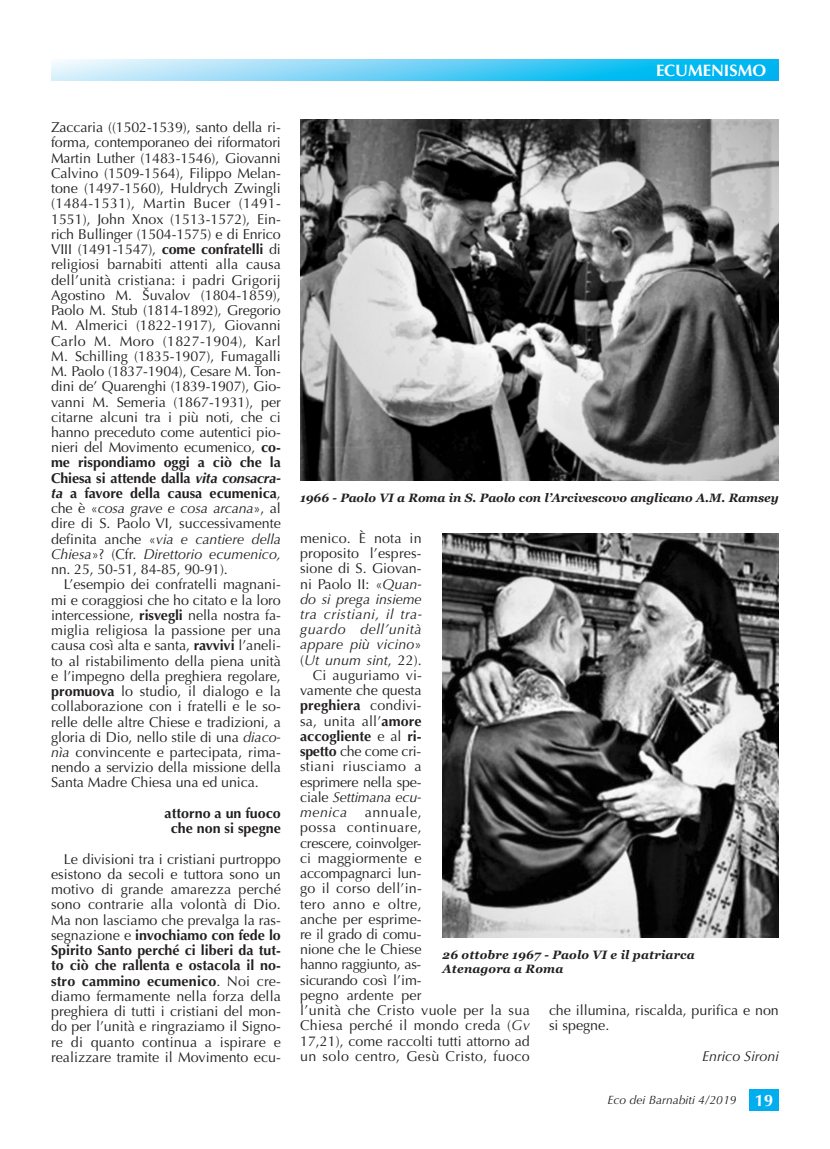
<style>
.page{position:relative;width:830px;height:1149px;background:#fff}
.page>*{position:absolute;margin:0;border:0;box-sizing:border-box;transform-origin:0 0}
.t1{font:700 16.5px "Optima";color:#fff}
.t2{font:14.25px/15.1px "Optima";color:#231f20;text-align:justify}
.t3{font:14.25px "Optima";letter-spacing:.025em;color:#231f20}
.t4{font:italic 14.25px "Optima";color:#231f20}
.t5{font:14.25px "Optima";letter-spacing:-.02em;color:#231f20}
.t6{font:700 14.25px/15.1px "Optima";color:#231f20;text-align:center}
.t7{font:italic 14.25px "Optima";letter-spacing:.035em;color:#231f20}
.t8{font:14.25px "Optima";letter-spacing:.02em;color:#231f20}
.t9{font:14.25px "Optima";letter-spacing:.035em;color:#231f20}
.t10{font:14.25px "Optima";letter-spacing:.04em;color:#231f20}
.t11{font:italic 700 12px "Georgia";letter-spacing:-.005em;color:#231f20}
.t12{font:italic 700 12px/14.2px "Georgia";letter-spacing:.015em;color:#231f20}
.t13{font:italic 12px "Optima";color:#231f20}
.s1{font-weight:700}
.s2{font-weight:700;font-style:italic}
.s3{font-style:italic}
.s4{font-style:normal}
.s5{font-weight:400}
.s6{font-weight:700;font-style:normal;font-size:16.5px;color:#fff}
</style>
<div class="page">
<svg style="left:51px;top:60px;width:727px;height:21px;background:#65d0f5"></svg>
<div style="left:748px;top:1089px;width:30px;height:21px;background:#00aeef"></div>
<img style="left:300px;top:119px;width:478px;height:361px">
<img style="left:442px;top:533px;width:336px;height:403px">
<p class="t2" style="left:51px;top:120px;width:231px">Zaccaria ((1502-1539), santo della ri&shy;forma, contemporaneo dei riformatori Martin Luther (1483-1546), Giovanni Calvino (1509-1564), Filippo Melan&shy;tone (1497-1560), Huldrych Zwingli (1484-1531), Martin Bucer (1491- 1551), John Xnox (1513-1572), Ein&shy;rich Bullinger (1504-1575) e di Enrico VIII (1491-1547), <span class="s1">come confratelli</span> di religiosi barnabiti attenti alla causa dell’unità cristiana: i padri Grigorij Agostino M. Šuvalov (1804-1859), Paolo M. Stub (1814-1892), Gregorio M. Almerici (1822-1917), Giovanni Carlo M. Moro (1827-1904), Karl M. Schilling (1835-1907), Fumagalli M. Paolo (1837-1904), Cesare M. Ton&shy;dini de’ Quarenghi (1839-1907), Gio&shy;vanni M. Semeria (1867-1931), per citarne alcuni tra i più noti, che ci hanno preceduto come autentici pio&shy;nieri del Movimento ecumenico, <span class="s1">co&shy;me rispondiamo oggi a ciò che la Chiesa si attende dalla</span> <span class="s2">vita consacra&shy;ta</span> <span class="s1">a favore della causa ecumenica</span>, che è «<span class="s3">cosa grave e cosa arcana</span>», al dire di S. Paolo VI, successivamente definita anche «<span class="s3">via e cantiere della Chiesa</span>»? (Cfr. <span class="s3">Direttorio ecumenico, </span>nn. 25, 50-51, 84-85, 90-91).</p>
<p class="t2" style="left:51px;top:577px;width:231px;text-indent:13px">L’esempio dei confratelli magnani&shy;mi e coraggiosi che ho citato e la loro intercessione, <span class="s1">risvegli</span> nella nostra fa&shy;miglia religiosa la passione per una causa così alta e santa, <span class="s1">ravvivi</span> l’aneli&shy;to al ristabilimento della piena unità e l’impegno della preghiera regolare, <span class="s1">promuova</span> lo studio, il dialogo e la collaborazione con i fratelli e le so&shy;relle delle altre Chiese e tradizioni, a gloria di Dio, nello stile di una <span class="s3">diaco&shy;nìa</span> convincente e partecipata, rima&shy;nendo a servizio della missione della Santa Madre Chiesa una ed unica.</p>
<p class="t6" style="left:164px;top:805px;width:118px">attorno a un fuoco che non si spegne</p>
<p class="t2" style="left:51px;top:851px;width:231px;text-indent:13px">Le divisioni tra i cristiani purtroppo esistono da secoli e tuttora sono un motivo di grande amarezza perché sono contrarie alla volontà di Dio.<br>Ma non lasciamo che prevalga la ras&shy;segnazione e <span class="s1">invochiamo con fede lo Spirito Santo perché ci liberi da tut&shy;to ciò che rallenta e ostacola il no&shy;stro cammino ecumenico</span>. Noi cre&shy;diamo fermamente nella forza della preghiera di tutti i cristiani del mon&shy;do per l’unità e ringraziamo il Signo&shy;re di quanto continua a ispirare e realizzare tramite il Movimento ecu-</p>
<p class="t1" style="left:655px;top:61px;width:112px">ECUMENISMO</p>
<p class="t11" style="left:300px;top:490px;width:480px">1966 - Paolo VI a Roma in S. Paolo con l’Arcivescovo anglicano A.M. Ramsey</p>
<p class="t2" style="left:300px;top:530px;width:123px">menico. È nota in</p>
<p class="t2" style="left:300px;top:545px;width:123px">proposito l’espres-</p>
<p class="t2" style="left:300px;top:561px;width:123px">sione di S. Giovan-</p>
<p class="t2" style="left:300px;top:576px;width:123px">ni Paolo II: «<span class="s3">Quan-</span></p>
<p class="t4" style="left:300px;top:590px;width:123px">do si prega insieme</p>
<p class="t7" style="left:300px;top:605px;width:123px">tra cristiani, il tra-</p>
<p class="t7" style="left:300px;top:621px;width:123px">guardo dell’unità</p>
<p class="t4" style="left:300px;top:636px;width:123px">appare più vicino<span class="s4">»</span></p>
<p class="t4" style="left:300px;top:651px;width:123px"><span class="s4">(</span>Ut unum sint<span class="s4">, 22).</span></p>
<p class="t2" style="left:313px;top:667px;width:110px">Ci auguriamo vi-</p>
<p class="t2" style="left:300px;top:682px;width:123px">vamente che questa</p>
<p class="t6" style="left:300px;top:698px;width:123px">preghiera <span class="s5">condivi-</span></p>
<p class="t2" style="left:300px;top:713px;width:123px">sa, unita all’<span class="s1">amore</span></p>
<p class="t6" style="left:300px;top:728px;width:123px">accogliente <span class="s5">e al</span> ri-</p>
<p class="t5" style="left:300px;top:742px;width:123px"><span class="s1">spetto</span> che come cri-</p>
<p class="t3" style="left:300px;top:758px;width:123px">stiani riusciamo a</p>
<p class="t2" style="left:300px;top:774px;width:123px">esprimere nella spe-</p>
<p class="t4" style="left:300px;top:788px;width:123px"><span class="s4">ciale</span> Settimana ecu-</p>
<p class="t10" style="left:300px;top:803px;width:123px"><span class="s3">menica</span> annuale,</p>
<p class="t9" style="left:300px;top:819px;width:123px">possa continuare,</p>
<p class="t5" style="left:300px;top:834px;width:123px">crescere, coinvolger-</p>
<p class="t2" style="left:300px;top:850px;width:123px">ci maggiormente e</p>
<p class="t2" style="left:300px;top:865px;width:123px">accompagnarci lun-</p>
<p class="t2" style="left:300px;top:880px;width:123px">go il corso dell’in-</p>
<p class="t3" style="left:300px;top:895px;width:123px">tero anno e oltre,</p>
<p class="t2" style="left:300px;top:911px;width:123px">anche per esprime-</p>
<p class="t2" style="left:300px;top:926px;width:123px">re il grado di comu-</p>
<p class="t2" style="left:300px;top:941px;width:123px">nione che le Chiese</p>
<p class="t5" style="left:300px;top:956px;width:123px">hanno raggiunto, as-</p>
<p class="t5" style="left:300px;top:971px;width:123px">sicurando così l’im-</p>
<p class="t2" style="left:300px;top:987px;width:123px">pegno ardente per</p>
<p class="t3" style="left:300px;top:1001px;width:231px">l’unità che Cristo vuole per la sua</p>
<p class="t8" style="left:300px;top:1016px;width:231px">Chiesa perché il mondo creda (<span class="s3">Gv</span></p>
<p class="t2" style="left:300px;top:1033px;width:231px">17,21), come raccolti tutti attorno ad</p>
<p class="t3" style="left:300px;top:1047px;width:231px">un solo centro, Gesù Cristo, fuoco</p>
<p class="t12" style="left:442px;top:947px;width:253px">26 ottobre 1967 - Paolo VI e il patriarca<br>Atenagora a Roma</p>
<p class="t2" style="left:549px;top:1002px;width:231px">che illumina, riscalda, purifica e non si spegne.</p>
<p class="t4" style="left:701px;top:1047px;width:78px">Enrico Sironi</p>
<p class="t13" style="left:607px;top:1092px;width:167px">Eco dei Barnabiti 4/2019 <span class="s6">19</span></p>
</div>
